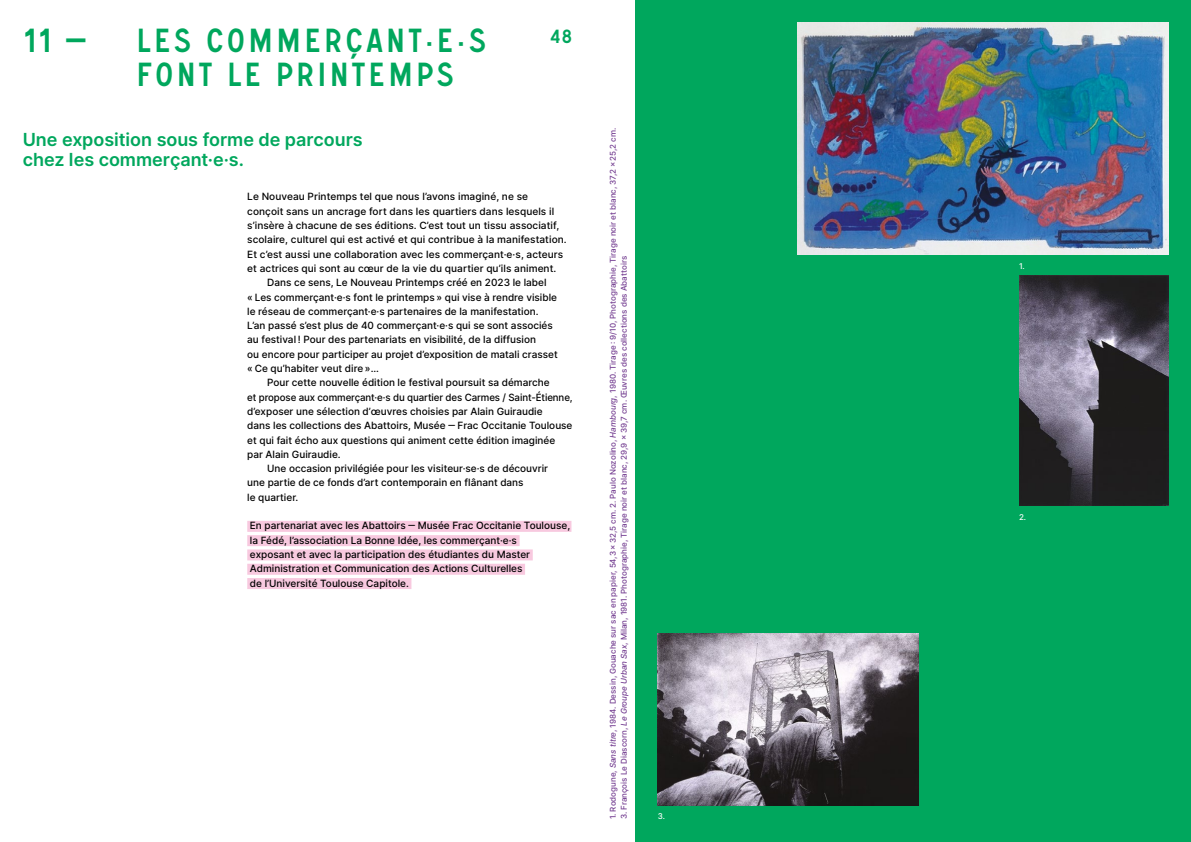
<style>
.page{position:relative;width:1191px;height:842px;background:#fff}
.page>*{position:absolute;margin:0;border:0;box-sizing:border-box;transform-origin:0 0}
.t1{font:35px/34px "Signal No 2 D";color:#00a75d}
.t2{font:20px "Signal No 2 D";color:#00a75d}
.t3{font:600 18px/20px "Inter";color:#00a75d}
.t4{font:500 10px/14.3px "Inter";color:#000}
.t5{font:500 8px "Inter";color:#743e91}
.t6{font:500 8px "Inter";color:#fff}
.s1{font-style:italic}
</style>
<div class="page">
<div style="left:635px;top:0;width:556px;height:842px;background:#00a75d"></div>
<div style="left:247px;top:521px;width:324px;height:11px;background:#f8c9df"></div>
<div style="left:247px;top:535px;width:272px;height:11px;background:#f8c9df"></div>
<div style="left:247px;top:549px;width:286px;height:11px;background:#f8c9df"></div>
<div style="left:247px;top:564px;width:278px;height:11px;background:#f8c9df"></div>
<div style="left:247px;top:578px;width:164px;height:11px;background:#f8c9df"></div>
<img style="left:658px;top:633px;width:260px;height:172px">
<img style="left:797px;top:23px;width:371px;height:231px">
<img style="left:1019px;top:275px;width:149px;height:231px">
<h1 class="t1" style="left:23px;top:23px;width:66px">11 —</h1>
<h1 class="t1" style="left:135px;top:23px;width:354px">LES COMMERÇANT·E·S<br>FONT LE PRINTEMPS</h1>
<h3 class="t3" style="left:23px;top:129px;width:342px">Une exposition sous forme de parcours chez les commerçant·e·s.</h3>
<h2 class="t2" style="left:550px;top:25px;width:25px">48</h2>
<p class="t4" style="left:247px;top:189px;width:282px">Le Nouveau Printemps tel que nous l’avons imaginé, ne se</p>
<p class="t4" style="left:247px;top:204px;width:308px">conçoit sans un ancrage fort dans les quartiers dans lesquels il</p>
<p class="t4" style="left:247px;top:218px;width:313px">s’insère à chacune de ses éditions. C’est tout un tissu associatif,</p>
<p class="t4" style="left:247px;top:232px;width:321px">scolaire, culturel qui est activé et qui contribue à la manifestation.</p>
<p class="t4" style="left:247px;top:247px;width:317px">Et c’est aussi une collaboration avec les commerçant·e·s, acteurs</p>
<p class="t4" style="left:247px;top:261px;width:311px">et actrices qui sont au cœur de la vie du quartier qu’ils animent.</p>
<p class="t4" style="left:267px;top:275px;width:281px">Dans ce sens, Le Nouveau Printemps créé en 2023 le label</p>
<p class="t4" style="left:247px;top:289px;width:311px">« Les commerçant·e·s font le printemps » qui vise à rendre visible</p>
<p class="t4" style="left:247px;top:304px;width:293px">le réseau de commerçant·e·s partenaires de la manifestation.</p>
<p class="t4" style="left:247px;top:318px;width:307px">L’an passé s’est plus de 40 commerçant·e·s qui se sont associés</p>
<p class="t4" style="left:247px;top:332px;width:290px">au festival ! Pour des partenariats en visibilité, de la diffusion</p>
<p class="t4" style="left:247px;top:347px;width:312px">ou encore pour participer au projet d’exposition de matali crasset</p>
<p class="t4" style="left:247px;top:361px;width:133px">« Ce qu’habiter veut dire »…</p>
<p class="t4" style="left:267px;top:375px;width:284px">Pour cette nouvelle édition le festival poursuit sa démarche</p>
<p class="t4" style="left:247px;top:390px;width:327px">et propose aux commerçant·e·s du quartier des Carmes / Saint-Étienne,</p>
<p class="t4" style="left:247px;top:404px;width:297px">d’exposer une sélection d’œuvres choisies par Alain Guiraudie</p>
<p class="t4" style="left:247px;top:418px;width:327px">dans les collections des Abattoirs, Musée ‒ Frac Occitanie Toulouse</p>
<p class="t4" style="left:247px;top:432px;width:309px">et qui fait écho aux questions qui animent cette édition imaginée</p>
<p class="t4" style="left:247px;top:447px;width:95px">par Alain Guiraudie.</p>
<p class="t4" style="left:267px;top:461px;width:282px">Une occasion privilégiée pour les visiteur·se·s de découvrir</p>
<p class="t4" style="left:247px;top:475px;width:278px">une partie de ce fonds d’art contemporain en flânant dans</p>
<p class="t4" style="left:247px;top:490px;width:53px">le quartier.</p>
<p class="t4" style="left:250px;top:518px;width:322px">En partenariat avec les Abattoirs ‒ Musée Frac Occitanie Toulouse, la Fédé, l’association La Bonne Idée, les commerçant·e·s<br>exposant et avec la participation des étudiantes du Master Administration et Communication des Actions Culturelles<br>de l’Université Toulouse Capitole.</p>
<p class="t5" style="left:607px;top:819px;width:693px;rotate:-90deg">1. Rodogune, <span class="s1">Sans titre</span>, 1984. Dessin, Gouache sur sac en papier, 54,3 x 32,5 cm. 2. Paulo Nozolino, <span class="s1">Hambourg</span>, 1980. Tirage : 9/10, Photographie, Tirage noir et blanc, 37,2 x 25,2 cm.</p>
<p class="t5" style="left:618px;top:819px;width:565px;rotate:-90deg">3. François Le Diascorn, <span class="s1">Le Groupe Urban Sax</span>, Milan, 1981. Photographie, Tirage noir et blanc, 29,9 x 39,7 cm. Œuvres des collections des Abattoirs</p>
<p class="t6" style="left:658px;top:810px;width:9px">3.</p>
<p class="t6" style="left:1019px;top:260px;width:7px">1.</p>
<p class="t6" style="left:1019px;top:511px;width:9px">2.</p>
</div>
